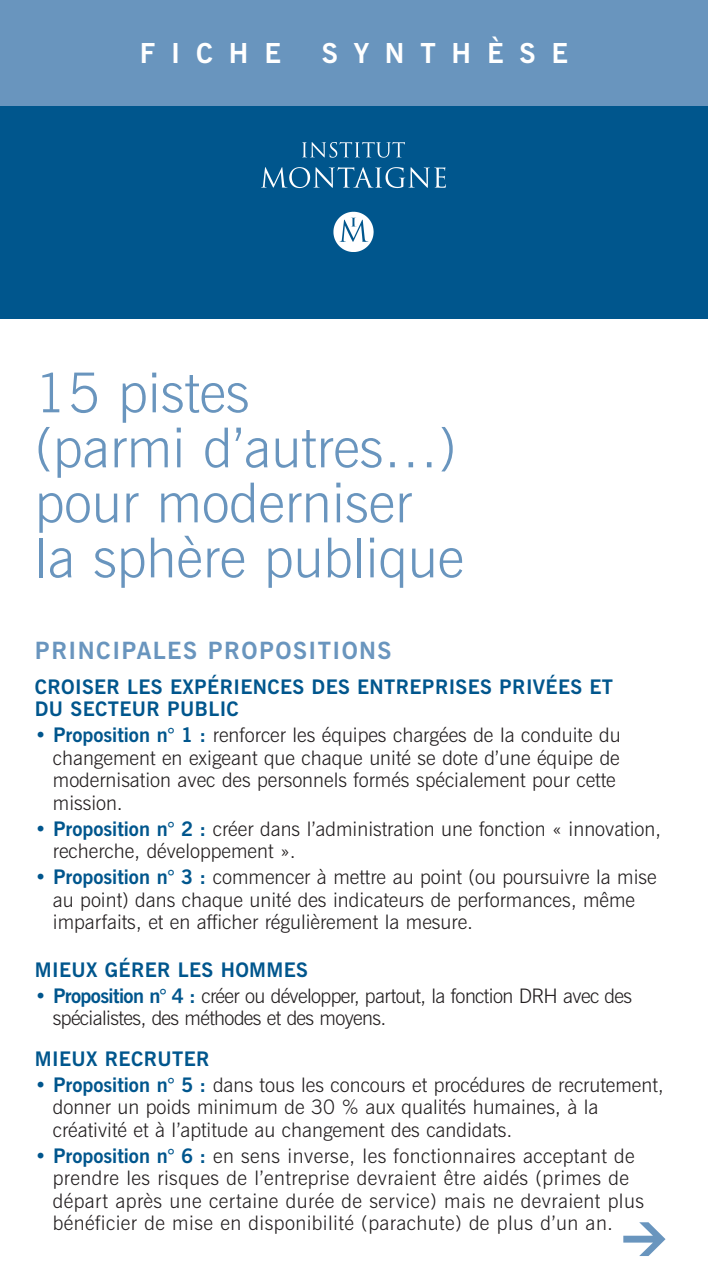
<style>
.page{position:relative;width:709px;height:1276px;background:#fff}
.page>*{position:absolute;margin:0;border:0;box-sizing:border-box;transform-origin:0 0}
.t1{font:300 55px/55px "News Gothic BT";color:#6995be}
.t2{font:700 27.5px "News Gothic BT";letter-spacing:.575em;color:#fff}
.t3{font:700 23.75px "News Gothic BT";letter-spacing:.06em;color:#6995be}
.t4{font:300 20px/22.5px "News Gothic BT";color:#231f20}
.t5{font:300 20px/22.5px "News Gothic BT";letter-spacing:.02em;color:#231f20}
.t6{font:300 20px/22.5px "News Gothic BT";letter-spacing:-.03em;color:#231f20}
.t7{font:700 20px/22.5px "News Gothic BT";letter-spacing:.02em;color:#00568d}
.s1{color:#00568d}
.s2{font-weight:700;color:#00568d}
</style>
<div class="page">
<div style="left:0;top:1px;width:708px;height:106px;background:#6995be"></div>
<div style="left:0;top:107px;width:708px;height:212px;background:#00568d"></div>
<img style="left:262px;top:142px;width:184px;height:109px">
<svg style="left:623px;top:1222px;width:42px;height:34px"></svg>
<h2 class="t2" style="left:140px;top:37px;width:143px">FICHE</h2>
<h2 class="t2" style="left:322px;top:37px;width:248px">SYNTHÈSE</h2>
<h1 class="t1" style="left:35px;top:365px;width:430px">15 pistes<br>(parmi d’autres…) pour moderniser la sphère publique</h1>
<p class="t3" style="left:35px;top:636px;width:358px">PRINCIPALES PROPOSITIONS</p>
<p class="t7" style="left:35px;top:675px;width:580px">CROISER LES EXPÉRIENCES DES ENTREPRISES PRIVÉES ET<br>DU SECTEUR PUBLIC</p>
<p class="t4" style="left:53px;top:724px;width:569px;text-indent:-18px"><span class="s1">•</span> <span class="s2">Proposition n° 1 :</span> renforcer les équipes chargées de la conduite du changement en exigeant que chaque unité se dote d’une équipe de modernisation avec des personnels formés spécialement pour cette mission.</p>
<p class="t4" style="left:53px;top:817px;width:609px;text-indent:-18px"><span class="s1">•</span> <span class="s2">Proposition n° 2 :</span> créer dans l’administration une fonction « innovation, recherche, développement ».</p>
<p class="t4" style="left:53px;top:866px;width:605px;text-indent:-18px"><span class="s1">•</span> <span class="s2">Proposition n° 3 :</span> commencer à mettre au point (ou poursuivre la mise au point) dans chaque unité des indicateurs de performances, même imparfaits, et en afficher régulièrement la mesure.</p>
<p class="t7" style="left:35px;top:958px;width:275px">MIEUX GÉRER LES HOMMES</p>
<p class="t6" style="left:53px;top:984px;width:580px;text-indent:-18px"><span class="s1">•</span> <span class="s2">Proposition n° 4 :</span> créer ou développer, partout, la fonction DRH avec des spécialistes, des méthodes et des moyens.</p>
<p class="t7" style="left:35px;top:1047px;width:176px">MIEUX RECRUTER</p>
<p class="t4" style="left:53px;top:1073px;width:612px;text-indent:-18px"><span class="s1">•</span> <span class="s2">Proposition n° 5 :</span> dans tous les concours et procédures de recrutement, donner un poids minimum de 30 % aux qualités humaines, à la créativité et à l’aptitude au changement des candidats.</p>
<p class="t5" style="left:53px;top:1144px;width:592px;text-indent:-18px"><span class="s1">•</span> <span class="s2">Proposition n° 6 :</span> en sens inverse, les fonctionnaires acceptant de prendre les risques de l’entreprise devraient être aidés (primes de départ après une certaine durée de service) mais ne devraient plus bénéficier de mise en disponibilité (parachute) de plus d’un an.</p>
</div>
